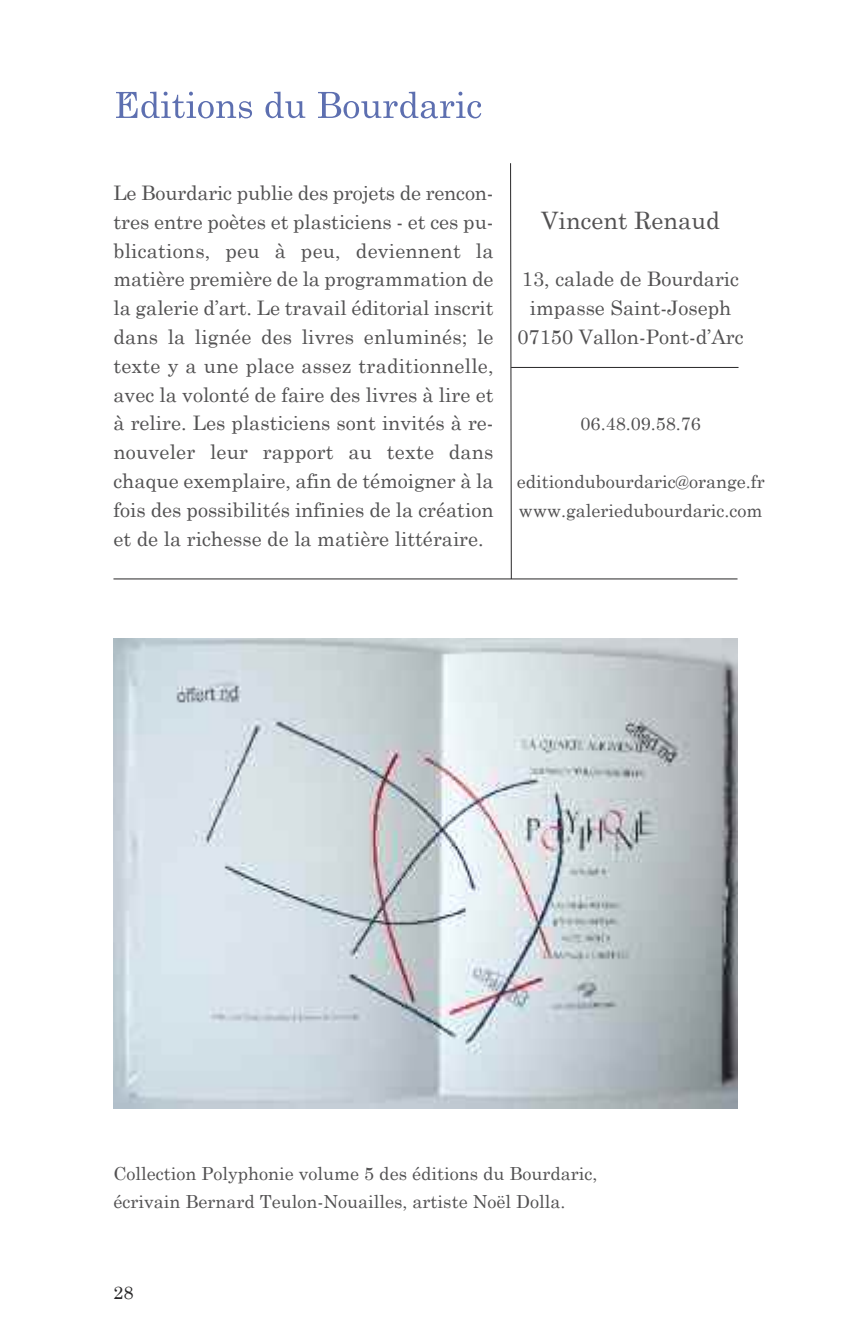
<style>
.page{position:relative;width:851px;height:1333px;background:#fff}
.page>*{position:absolute;margin:0;border:0;box-sizing:border-box;transform-origin:0 0}
.t1{font:24px "Century Schoolbook";color:#525152}
.t2{font:20px/28.8px "Century Schoolbook";color:#525152;text-align:justify}
.t3{font:18px/28.8px "Century Schoolbook";color:#525152}
.t4{font:18px "Century Schoolbook";color:#272627}
</style>
<div class="page">
<svg style="left:510px;top:163px;width:1px;height:415px"></svg>
<hr style="left:113px;top:578px;width:624px;height:1px;background:#272627">
<hr style="left:511px;top:367px;width:227px;height:1px;background:#272627">
<svg style="left:116px;top:92px;width:120px;height:26px"></svg>
<img style="left:113px;top:638px;width:624px;height:470px">
<p class="t2" style="left:113px;top:178px;width:381px">Le Bourdaric publie des projets de rencon&shy;tres entre poètes et plasticiens - et ces pu&shy;blications, peu à peu, deviennent la matière première de la programmation de la galerie d’art. Le travail éditorial inscrit dans la lignée des livres enluminés; le texte y a une place assez traditionnelle, avec la volonté de faire des livres à lire et à relire. Les plasticiens sont invités à re&shy;nouveler leur rapport au texte dans chaque exemplaire, afin de témoigner à la fois des possibilités infinies de la création et de la richesse de la matière littéraire.</p>
<p class="t1" style="left:541px;top:205px;width:180px">Vincent Renaud</p>
<p class="t2" style="left:517px;top:264px;width:227px;text-align:center">13, calade de Bourdaric impasse Saint-Joseph<br>07150 Vallon-Pont-d’Arc</p>
<p class="t3" style="left:580px;top:409px;width:122px">06.48.09.58.76</p>
<p class="t3" style="left:516px;top:466px;width:249px">editiondubourdaric@orange.fr www.galeriedubourdaric.com</p>
<p class="t3" style="left:113px;top:1158px;width:485px">Collection Polyphonie volume 5 des éditions du Bourdaric, écrivain Bernard Teulon-Nouailles, artiste Noël Dolla.</p>
<p class="t4" style="left:113px;top:1280px;width:22px">28</p>
</div>
